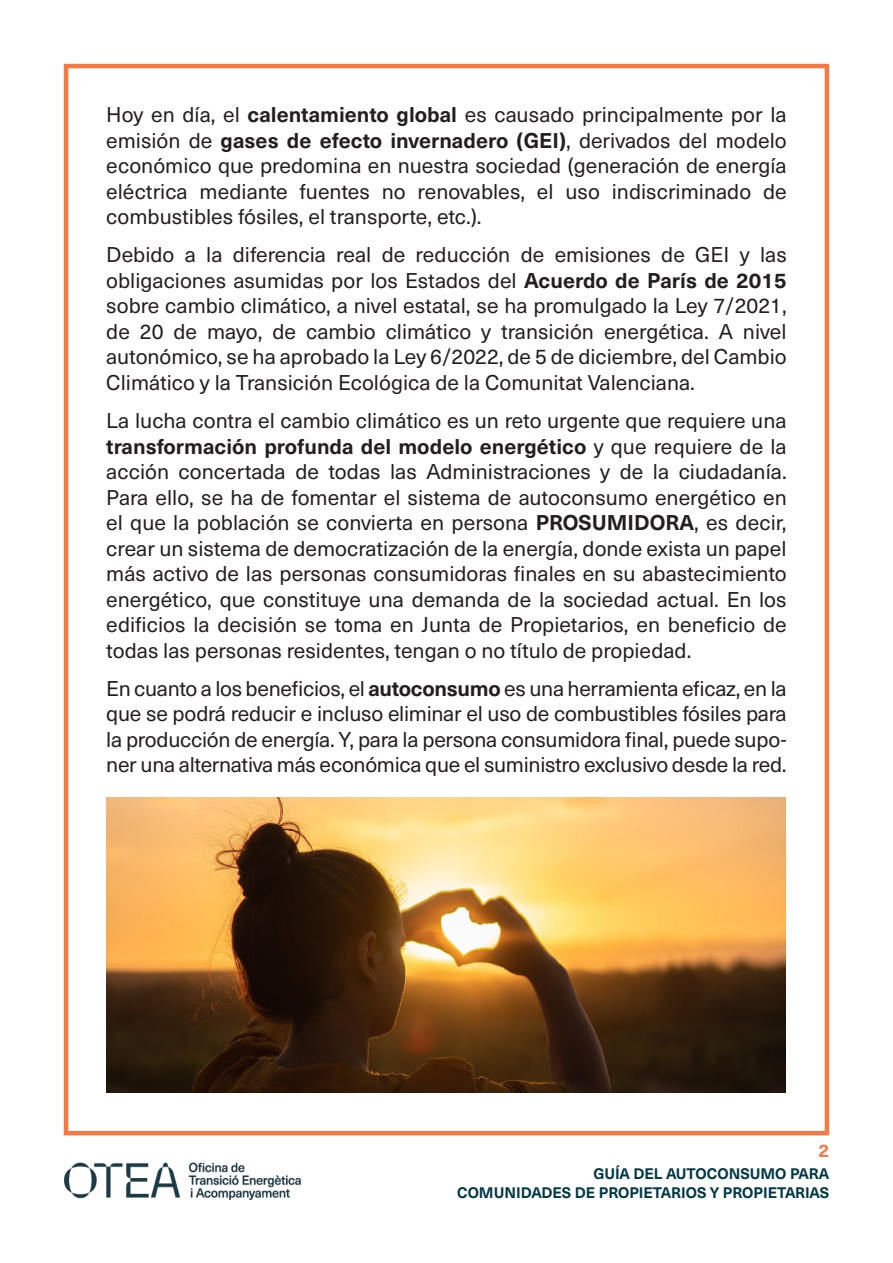
<style>
.page{position:relative;width:893px;height:1263px;background:#fff}
.page>*{position:absolute;margin:0;border:0;box-sizing:border-box;transform-origin:0 0}
.Estilo_de_párrafo_1{font:21px/25.5px "Neue Haas Unica";color:#231f20;text-align:justify}
.t1{font:700 18px "Neue Haas Unica";color:#f47943}
.t2{font:700 15px/19.5px "Neue Haas Unica";color:#003845;text-align:right}
.s1{font-weight:700}
</style>
<div class="page">
<div style="left:64px;top:64px;width:765px;height:1071px;border:4px solid #f47943"></div>
<img style="left:64px;top:1135px;width:243px;height:64px">
<img style="left:106px;top:797px;width:679px;height:296px">
<p class="Estilo_de_párrafo_1" style="left:106px;top:101px;width:682px">Hoy en día, el <span class="s1">calentamiento global</span> es causado principalmente por la emisión de <span class="s1">gases de efecto invernadero (GEI)</span>, derivados del modelo económico que predomina en nuestra sociedad (generación de energía eléctrica mediante fuentes no renovables, el uso indiscriminado de combustibles fósiles, el transporte, etc.).</p>
<p class="Estilo_de_párrafo_1" style="left:106px;top:241px;width:682px">Debido a la diferencia real de reducción de emisiones de GEI y las obligaciones asumidas por los Estados del <span class="s1">Acuerdo de París de 2015 </span>sobre cambio climático, a nivel estatal, se ha promulgado la Ley 7/2021, de 20 de mayo, de cambio climático y transición energética. A nivel autonómico, se ha aprobado la Ley 6/2022, de 5 de diciembre, del Cambio Climático y la Transición Ecológica de la Comunitat Valenciana.</p>
<p class="Estilo_de_párrafo_1" style="left:106px;top:407px;width:682px">La lucha contra el cambio climático es un reto urgente que requiere una <span class="s1">transformación profunda del modelo energético</span> y que requiere de la acción concertada de todas las Administraciones y de la ciudadanía.<br>Para ello, se ha de fomentar el sistema de autoconsumo energético en el que la población se convierta en persona <span class="s1">PROSUMIDORA</span>, es decir, crear un sistema de democratización de la energía, donde exista un papel más activo de las personas consumidoras finales en su abastecimiento energético, que constituye una demanda de la sociedad actual. En los edificios la decisión se toma en Junta de Propietarios, en beneficio de todas las personas residentes, tengan o no título de propiedad.</p>
<p class="Estilo_de_párrafo_1" style="left:106px;top:674px;width:682px">En cuanto a los beneficios, el <span class="s1">autoconsumo</span> es una herramienta eficaz, en la que se podrá reducir e incluso eliminar el uso de combustibles fósiles para la producción de energía. Y, para la persona consumidora final, puede supo&shy;ner una alternativa más económica que el suministro exclusivo desde la red.</p>
<p class="t1" style="left:818px;top:1137px;width:12px">2</p>
<p class="t2" style="left:457px;top:1162px;width:374px">GUÍA DEL AUTOCONSUMO PARA<br>COMUNIDADES DE PROPIETARIOS Y PROPIETARIAS</p>
</div>
